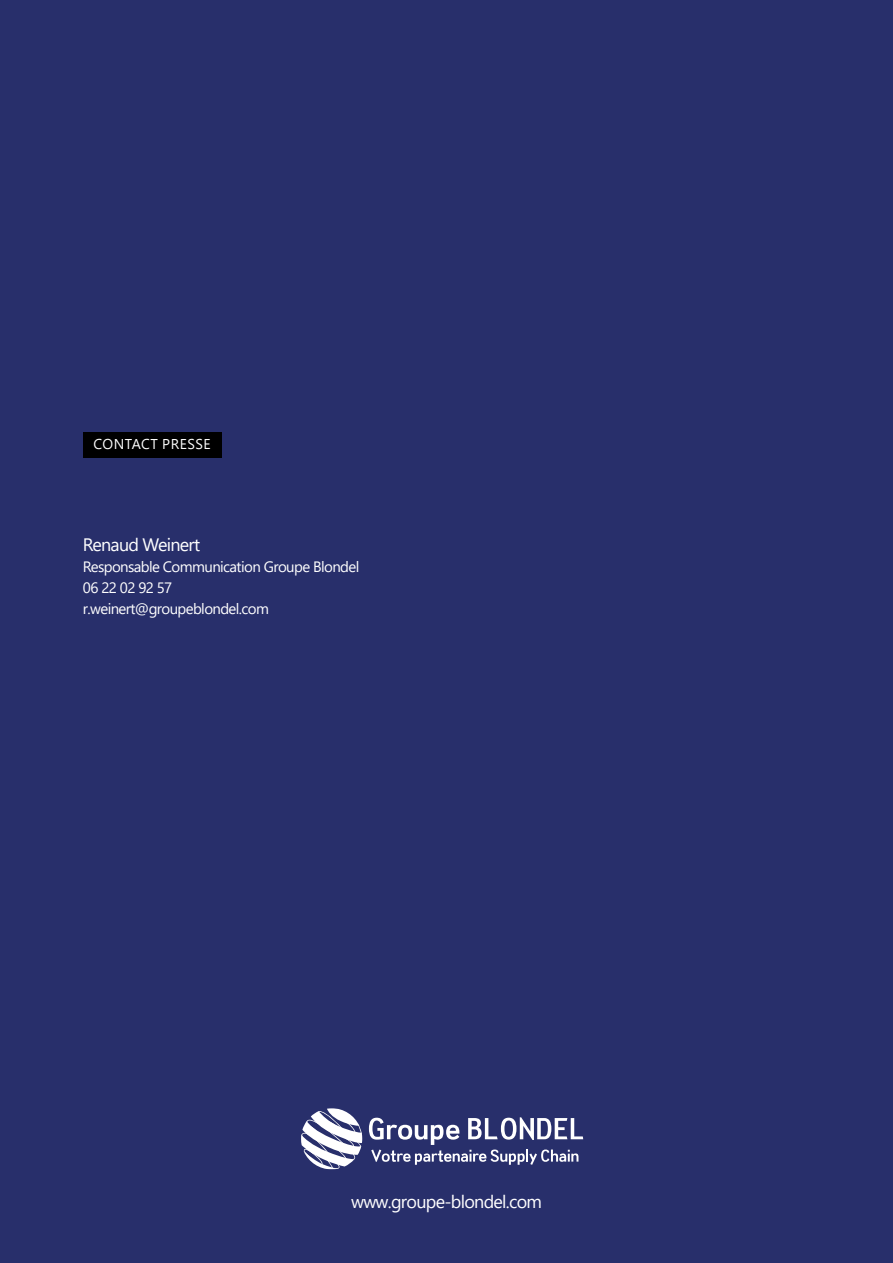
<style>
.page{position:relative;width:893px;height:1263px;background:#282f6b}
.page>*{position:absolute;margin:0;border:0;box-sizing:border-box;transform-origin:0 0}
.t1{font:18px "Segoe UI";letter-spacing:-.04em;color:#fff}
.t2{font:15px/21px "Segoe UI";letter-spacing:-.04em;color:#fff}
.t3{font:14.25px "Segoe UI";letter-spacing:.035em;color:#fff}
</style>
<div class="page">
<div style="left:83px;top:432px;width:139px;height:26px;background:#000"></div>
<svg style="left:369px;top:1117px;width:214px;height:48px"></svg>
<svg style="left:301px;top:1108px;width:61px;height:61px"></svg>
<p class="t3" style="left:94px;top:431px;width:119px">CONTACT PRESSE</p>
<p class="t1" style="left:83px;top:528px;width:119px">Renaud Weinert</p>
<p class="t2" style="left:83px;top:555px;width:278px">Responsable Communication Groupe Blondel<br>06 22 02 92 57 r.weinert@groupeblondel.com</p>
<p class="t1" style="left:351px;top:1185px;width:192px">www.groupe-blondel.com</p>
</div>
